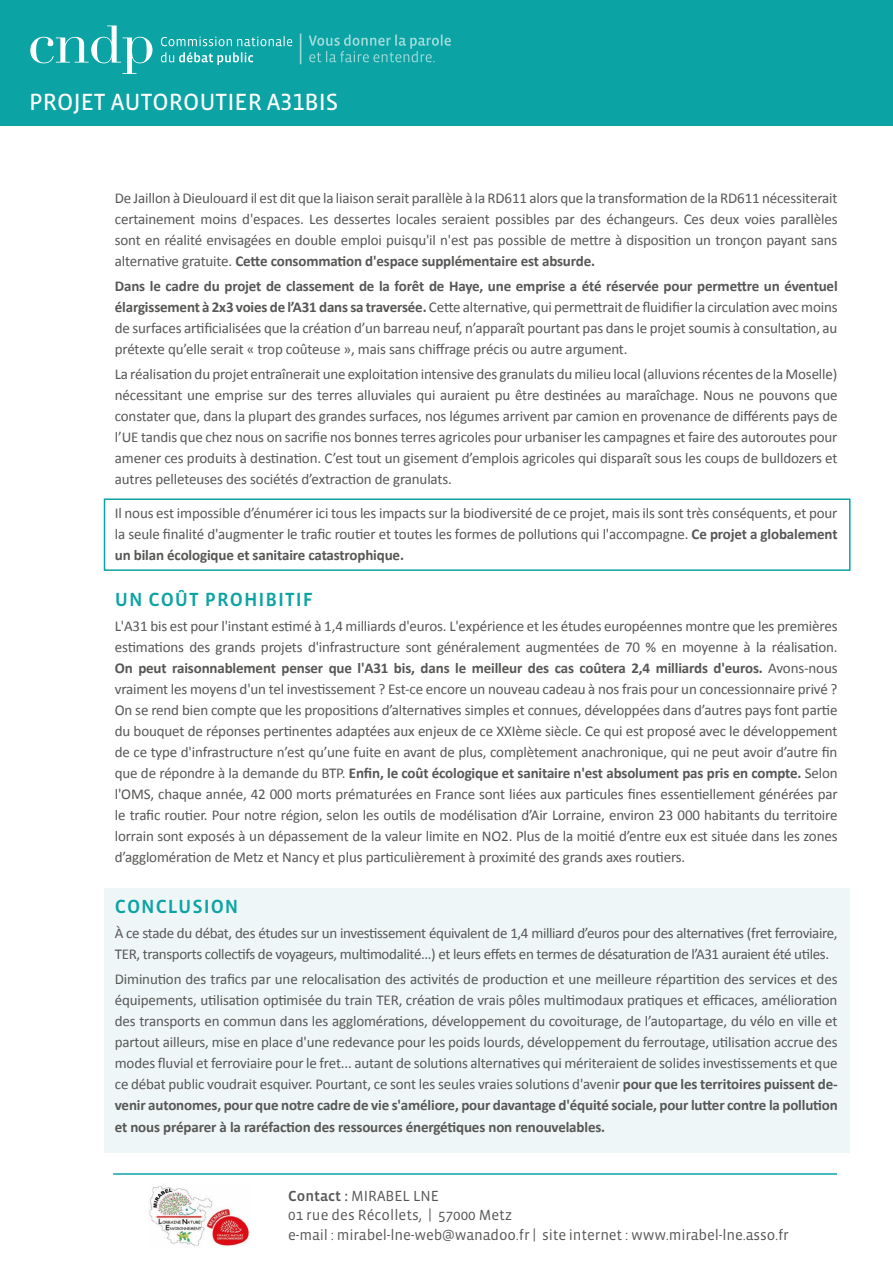
<style>
.page{position:relative;width:893px;height:1263px;background:#fff}
.page>*{position:absolute;margin:0;border:0;box-sizing:border-box;transform-origin:0 0}
.t1{font:24px "Vista Sans OT";color:#fff}
.t2{font:500 19.5px "Vista Sans OT";letter-spacing:.05em;color:#0ca3a4}
.t3{font:15px/21px "Calibri";letter-spacing:-.02em;color:#575756;text-align:justify}
.t4{font:15px/19.5px "Vista Sans OT";letter-spacing:-.01em;color:#575756}
.s1{font-weight:700}
.s2{font-weight:500}
</style>
<div class="page">
<div style="left:104px;top:888px;width:746px;height:265px;background:#eff6f7"></div>
<hr style="left:113px;top:1173px;width:724px;height:2px;background:#0ca3a4">
<div style="left:0;top:0;width:893px;height:125px;background:#0ca3a4"></div>
<svg style="left:161px;top:52px;width:92px;height:13px"></svg>
<svg style="left:161px;top:36px;width:131px;height:10px"></svg>
<svg style="left:30px;top:26px;width:122px;height:48px"></svg>
<hr style="left:300px;top:34px;width:1px;height:30px;background:#fff">
<svg style="left:309px;top:34px;width:142px;height:28px"></svg>
<img style="left:149px;top:1186px;width:100px;height:61px">
<div style="left:104px;top:498px;width:746px;height:73px;border:2px solid #0ca3a4"></div>
<h1 class="t1" style="left:29px;top:89px;width:311px">PROJET AUTOROUTIER A31BIS</h1>
<p class="t3" style="left:115px;top:187px;width:724px">De Jaillon à Dieulouard il est dit que la liaison serait parallèle à la RD611 alors que la transformation de la RD611 nécessiterait certainement moins d'espaces. Les dessertes locales seraient possibles par des échangeurs. Ces deux voies parallèles sont en réalité envisagées en double emploi puisqu'il n'est pas possible de mettre à disposition un tronçon payant sans alternative gratuite. <span class="s1">Cette consommation d'espace supplémentaire est absurde.</span></p>
<p class="t3" style="left:115px;top:275px;width:724px"><span class="s1">Dans le cadre du projet de classement de la forêt de Haye, une emprise a été réservée pour permettre un éventuel élargissement à 2x3 voies de l’A31 dans sa traversée.</span> Cette alternative, qui permettrait de fluidifier la circulation avec moins de surfaces artificialisées que la création d’un barreau neuf, n’apparaît pourtant pas dans le projet soumis à consultation, au prétexte qu’elle serait « trop coûteuse », mais sans chiffrage précis ou autre argument.</p>
<p class="t3" style="left:115px;top:364px;width:724px">La réalisation du projet entraînerait une exploitation intensive des granulats du milieu local (alluvions récentes de la Moselle) nécessitant une emprise sur des terres alluviales qui auraient pu être destinées au maraîchage. Nous ne pouvons que constater que, dans la plupart des grandes surfaces, nos légumes arrivent par camion en provenance de différents pays de l’UE tandis que chez nous on sacrifie nos bonnes terres agricoles pour urbaniser les campagnes et faire des autoroutes pour amener ces produits à destination. C’est tout un gisement d’emplois agricoles qui disparaît sous les coups de bulldozers et autres pelleteuses des sociétés d’extraction de granulats.</p>
<p class="t3" style="left:115px;top:502px;width:724px">Il nous est impossible d’énumérer ici tous les impacts sur la biodiversité de ce projet, mais ils sont très conséquents, et pour la seule finalité d'augmenter le trafic routier et toutes les formes de pollutions qui l'accompagne. <span class="s1">Ce projet a globalement un bilan écologique et sanitaire catastrophique.</span></p>
<h2 class="t2" style="left:115px;top:590px;width:200px">UN COÛT PROHIBITIF</h2>
<p class="t3" style="left:115px;top:616px;width:724px">L'A31 bis est pour l'instant estimé à 1,4 milliards d'euros. L'expérience et les études européennes montre que les premières estimations des grands projets d'infrastructure sont généralement augmentées de 70 % en moyenne à la réalisation.<br><span class="s1">On peut raisonnablement penser que l'A31 bis, dans le meilleur des cas coûtera 2,4 milliards d'euros.</span> Avons-nous vraiment les moyens d'un tel investissement ? Est-ce encore un nouveau cadeau à nos frais pour un concessionnaire privé ?<br>On se rend bien compte que les propositions d’alternatives simples et connues, développées dans d’autres pays font partie du bouquet de réponses pertinentes adaptées aux enjeux de ce XXIème siècle. Ce qui est proposé avec le développement de ce type d'infrastructure n’est qu’une fuite en avant de plus, complètement anachronique, qui ne peut avoir d’autre fin que de répondre à la demande du BTP. <span class="s1">Enfin, le coût écologique et sanitaire n'est absolument pas pris en compte.</span> Selon l'OMS, chaque année, 42 000 morts prématurées en France sont liées aux particules fines essentiellement générées par le trafic routier. Pour notre région, selon les outils de modélisation d’Air Lorraine, environ 23 000 habitants du territoire lorrain sont exposés à un dépassement de la valeur limite en NO2. Plus de la moitié d’entre eux est située dans les zones d’agglomération de Metz et Nancy et plus particulièrement à proximité des grands axes routiers.</p>
<h2 class="t2" style="left:115px;top:896px;width:125px">CONCLUSION</h2>
<p class="t3" style="left:115px;top:923px;width:724px">À ce stade du débat, des études sur un investissement équivalent de 1,4 milliard d’euros pour des alternatives (fret ferroviaire,<br>TER, transports collectifs de voyageurs, multimodalité…) et leurs effets en termes de désaturation de l’A31 auraient été utiles.</p>
<p class="t3" style="left:115px;top:969px;width:724px">Diminution des trafics par une relocalisation des activités de production et une meilleure répartition des services et des équipements, utilisation optimisée du train TER, création de vrais pôles multimodaux pratiques et efficaces, amélioration des transports en commun dans les agglomérations, développement du covoiturage, de l’autopartage, du vélo en ville et partout ailleurs, mise en place d'une redevance pour les poids lourds, développement du ferroutage, utilisation accrue des modes fluvial et ferroviaire pour le fret... autant de solutions alternatives qui mériteraient de solides investissements et que ce débat public voudrait esquiver. Pourtant, ce sont les seules vraies solutions d'avenir <span class="s1">pour que les territoires puissent de&shy;venir autonomes, pour que notre cadre de vie s'améliore, pour davantage d'équité sociale, pour lutter contre la pollution et nous préparer à la raréfaction des ressources énergétiques non renouvelables.</span></p>
<p class="t4" style="left:288px;top:1186px;width:502px"><span class="s2">Contact :</span> MIRABEL LNE<br>01 rue des Récollets, | 57000 Metz<br>e-mail : mirabel-lne-web@wanadoo.fr | site internet : www.mirabel-lne.asso.fr</p>
</div>
